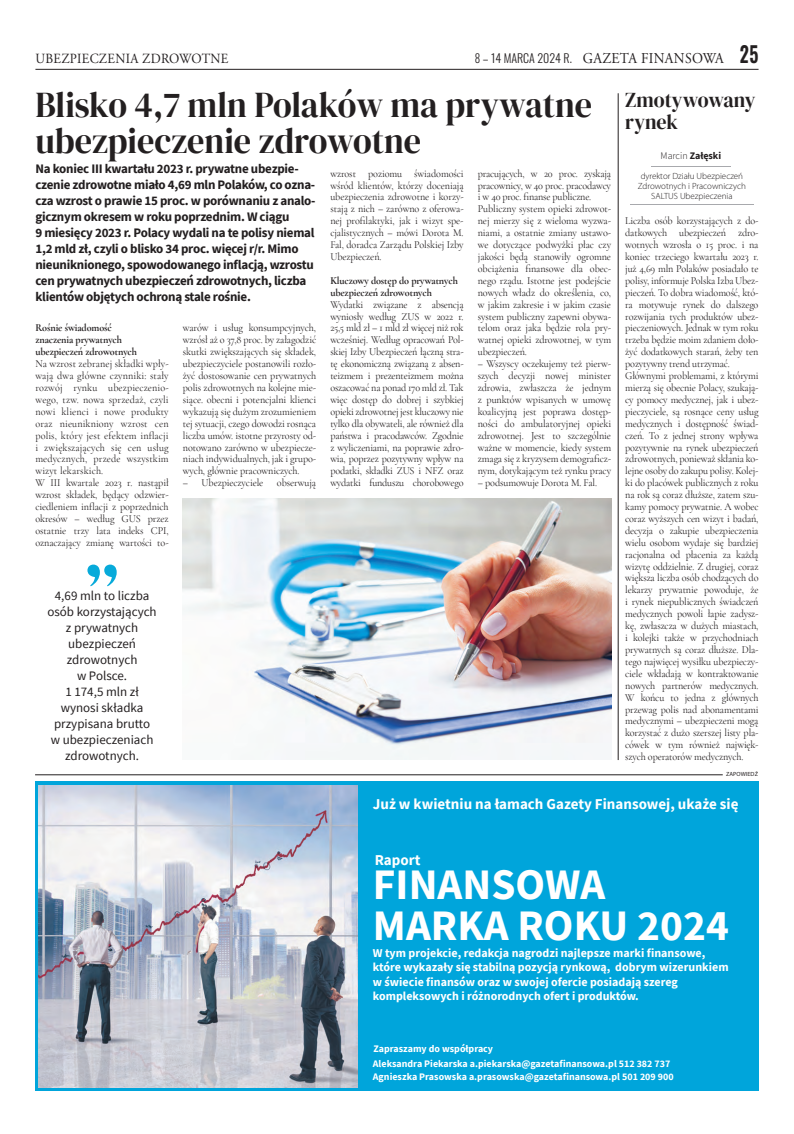
<style>
.page{position:relative;width:794px;height:1134px;background:#fff}
.page>*{position:absolute;margin:0;border:0;box-sizing:border-box;transform-origin:0 0}
.t1{font:700 43.4px/41px "Source Sans Pro";color:#fff}
.t2{font:36px/36px "DM Serif Display";color:#231f20;scale:.95 1}
.t3{font:21px/22px "DM Serif Display";color:#231f20;scale:.95 1}
.t4{font:700 15.1px "Source Sans Pro";color:#fff}
.t5{font:700 15px "Source Sans Pro";color:#fff}
.t6{font:14px "Adobe Garamond Pro";letter-spacing:.025em;color:#231f20;scale:.92 1}
.t7{font:700 13px/16px "Source Sans Pro";letter-spacing:-.02em;color:#231f20}
.t8{font:13px/16px "Source Sans Pro";color:#231f20;text-align:center}
.t9{font:700 12px/14px "Source Sans Pro";color:#fff}
.t10{font:300 12px "Oswald";color:#231f20;scale:.92 1}
.t11{font:10.7px/11.9px "Cormorant Garamond";letter-spacing:-.015em;color:#231f20;text-align:justify;scale:.95 1}
.t12{font:10.7px/11.9px "Cormorant Garamond";letter-spacing:.01em;color:#231f20;scale:.95 1}
.t13{font:700 10.7px/11.9px "Cormorant Garamond";letter-spacing:-.01em;color:#231f20;scale:.95 1}
.t14{font:700 10px/13px "Source Sans Pro";color:#fff}
.t15{font:700 10px "Source Sans Pro";color:#231f20}
.t16{font:300 9px/10px "Myriad Pro";color:#231f20;text-align:center}
.t17{font:6px "Myriad Pro";letter-spacing:.02em;color:#231f20}
.s1{font-family:"Adobe Garamond Pro";font-weight:400;font-size:15px}
.s2{font-weight:600;font-size:22px}
.s3{font-weight:300}
</style>
<div class="page">
<hr style="left:35px;top:69px;width:723px;height:1px;background:#231f20">
<hr style="left:651px;top:166px;width:79px;height:1px;background:#a8a9ad">
<hr style="left:630px;top:204px;width:123px;height:1px;background:#a8a9ad">
<img style="left:183px;top:498px;width:428px;height:262px">
<svg style="left:87px;top:565px;width:30px;height:21px"></svg>
<hr style="left:618px;top:93px;width:1px;height:667px;background:#231f20">
<div style="left:35px;top:782px;width:723px;height:309px;background:#00a5db"></div>
<img style="left:38px;top:786px;width:319px;height:302px">
<hr style="left:35px;top:775px;width:687px;height:1px;background:#231f20">
<h3 class="t6" style="left:36px;top:53px;width:211px">UBEZPIECZENIA ZDROWOTNE</h3>
<p class="t10" style="left:475px;top:54px;width:310px">8 – 14 MARCA 2024 R. <span class="s1">GAZETA FINANSOWA</span> <span class="s2">25</span></p>
<h2 class="t2" style="left:35px;top:86px;width:587px">Blisko 4,7 mln Polaków ma prywatne ubezpieczenie zdrowotne</h2>
<p class="t7" style="left:35px;top:161px;width:281px">Na koniec III kwartału 2023 r. prywatne ubezpie&shy;czenie zdrowotne miało 4,69 mln Polaków, co ozna&shy;cza wzrost o prawie 15 proc. w porównaniu z analo&shy;gicznym okresem w roku poprzednim. W ciągu<br>9 miesięcy 2023 r. Polacy wydali na te polisy niemal 1,2 mld zł, czyli o blisko 34 proc. więcej r/r. Mimo nieuniknionego, spowodowanego inflacją, wzrostu cen prywatnych ubezpieczeń zdrowotnych, liczba klientów objętych ochroną stale rośnie.</p>
<p class="t11" style="left:330px;top:167px;width:142px">wzrost poziomu świadomości wśród klientów, którzy doceniają ubezpieczenia zdrowotne i korzy&shy;stają z nich – zarówno z oferowa&shy;nej profilaktyki, jak i wizyt spe&shy;cjalistycznych – mówi Dorota M.<br>Fal, doradca Zarządu Polskiej Izby Ubezpieczeń.</p>
<p class="t13" style="left:330px;top:274px;width:136px">Kluczowy dostęp do prywatnych ubezpieczeń zdrowotnych</p>
<p class="t11" style="left:330px;top:298px;width:142px">Wydatki związane z absencją wyniosły według ZUS w 2022 r.<br>25,5 mld zł – 1 mld zł więcej niż rok wcześniej. Według opracowań Pol&shy;skiej Izby Ubezpieczeń łączną stra&shy;tę ekonomiczną związaną z absen&shy;teizmem i prezenteizmem można oszacować na ponad 170 mld zł. Tak więc dostęp do dobrej i szybkiej opieki zdrowotnej jest kluczowy nie tylko dla obywateli, ale również dla państwa i pracodawców. Zgodnie z wyliczeniami, na poprawie zdro&shy;wia, poprzez pozytywny wpływ na podatki, składki ZUS i NFZ oraz wydatki funduszu chorobowego</p>
<p class="t11" style="left:478px;top:167px;width:142px;text-align:left">pracujących, w 20 proc. zyskają pracownicy, w 40 proc. pracodawcy i w 40 proc. finanse publiczne.<br>Publiczny system opieki zdrowot&shy;nej mierzy się z wieloma wyzwa&shy;niami, a ostatnie zmiany ustawo&shy;we dotyczące podwyżki płac czy jakości będą stanowiły ogromne obciążenia finansowe dla obec&shy;nego rządu. Istotne jest podejście nowych władz do określenia, co, w jakim zakresie i w jakim czasie system publiczny zapewni obywa&shy;telom oraz jaka będzie rola pry&shy;watnej opieki zdrowotnej, w tym ubezpieczeń.</p>
<p class="t11" style="left:478px;top:358px;width:142px">– Wszyscy oczekujemy też pierw&shy;szych decyzji nowej minister zdrowia, zwłaszcza że jednym z punktów wpisanych w umowę koalicyjną jest poprawa dostęp&shy;ności do ambulatoryjnej opieki zdrowotnej. Jest to szczególnie ważne w momencie, kiedy system zmaga się z kryzysem demograficz&shy;nym, dotykającym też rynku pracy</p>
<p class="t11" style="left:478px;top:477px;width:127px">– podsumowuje Dorota M. Fal.</p>
<p class="t13" style="left:35px;top:322px;width:108px">Rośnie świadomość znaczenia prywatnych ubezpieczeń zdrowotnych</p>
<p class="t12" style="left:35px;top:358px;width:142px">Na wzrost zebranej składki wpły&shy;wają dwa główne czynniki: stały rozwój rynku ubezpieczenio&shy;wego, tzw. nowa sprzedaż, czyli nowi klienci i nowe produkty oraz nieunikniony wzrost cen polis, który jest efektem inflacji i zwiększających się cen usług medycznych, przede wszystkim wizyt lekarskich.<br>W III kwartale 2023 r. nastąpił wzrost składek, będący odzwier&shy;ciedleniem inflacji z poprzednich okresów – według GUS przez ostatnie trzy lata indeks CPI, oznaczający zmianę wartości to-</p>
<p class="t11" style="left:183px;top:322px;width:142px">warów i usług konsumpcyjnych, wzrósł aż o 37,8 proc. by załagodzić skutki zwiększających się składek, ubezpieczyciele postanowili rozło&shy;żyć dostosowanie cen prywatnych polis zdrowotnych na kolejne mie&shy;siące. obecni i potencjalni klienci wykazują się dużym zrozumieniem tej sytuacji, czego dowodzi rosnąca liczba umów. istotne przyrosty od&shy;notowano zarówno w ubezpiecze&shy;niach indywidualnych, jak i grupo&shy;wych, głównie pracowniczych.</p>
<p class="t11" style="left:183px;top:477px;width:86px">– Ubezpieczyciele</p>
<p class="t11" style="left:277px;top:477px;width:43px">obserwują</p>
<p class="t8" style="left:47px;top:587px;width:111px">4,69 mln to liczba osób korzystających z prywatnych ubezpieczeń zdrowotnych<br>w Polsce.<br>1 174,5 mln zł wynosi składka przypisana brutto<br>w ubezpieczeniach zdrowotnych.</p>
<h3 class="t3" style="left:625px;top:89px;width:139px">Zmotywowany rynek</h3>
<p class="t16" style="left:638px;top:172px;width:109px">dyrektor Działu Ubezpieczeń<br>Zdrowotnych i Pracowniczych<br>SALTUS Ubezpieczenia</p>
<p class="t15" style="left:660px;top:150px;width:62px"><span class="s3">Marcin</span> Załęski</p>
<p class="t11" style="left:625px;top:215px;width:142px;text-align:left">Liczba osób korzystających z do&shy;datkowych ubezpieczeń zdro&shy;wotnych wzrosła o 15 proc. i na koniec trzeciego kwartału 2023 r. już 4,69 mln Polaków posiadało te polisy, informuje Polska Izba Ubez&shy;pieczeń. To dobra wiadomość, któ&shy;ra motywuje rynek do dalszego rozwijania tych produktów ubez&shy;pieczeniowych. Jednak w tym roku trzeba będzie moim zdaniem doło&shy;żyć dodatkowych starań, żeby ten pozytywny trend utrzymać.<br>Głównymi problemami, z którymi mierzą się obecnie Polacy, szukają&shy;cy pomocy medycznej, jak i ubez&shy;pieczyciele, są rosnące ceny usług medycznych i dostępność świad&shy;czeń. To z jednej strony wpływa pozytywnie na rynek ubezpieczeń zdrowotnych, ponieważ skłania ko&shy;lejne osoby do zakupu polisy. Kolej&shy;ki do placówek publicznych z roku na rok są coraz dłuższe, zatem szu&shy;kamy pomocy prywatnie. A wobec coraz wyższych cen wizyt i badań, decyzja o zakupie ubezpieczenia wielu osobom wydaje się bardziej racjonalna od płacenia za każdą wizytę oddzielnie. Z drugiej, coraz większa liczba osób chodzących do lekarzy prywatnie powoduje, że i rynek niepublicznych świadczeń medycznych powoli łapie zadysz&shy;kę, zwłaszcza w dużych miastach, i kolejki także w przychodniach prywatnych są coraz dłuższe. Dla&shy;tego najwięcej wysiłku ubezpieczy&shy;ciele wkładają w kontraktowanie nowych partnerów medycznych.<br>W końcu to jedna z głównych przewag polis nad abonamentami medycznymi – ubezpieczeni mogą korzystać z dużo szerszej listy pla&shy;cówek w tym również najwięk&shy;szych operatorów medycznych.</p>
<p class="t17" style="left:726px;top:772px;width:34px">ZAPOWIEDŹ</p>
<h3 class="t5" style="left:373px;top:794px;width:367px">Już w kwietniu na łamach Gazety Finansowej, ukaże się</h3>
<h3 class="t4" style="left:375px;top:850px;width:47px">Raport</h3>
<h1 class="t1" style="left:373px;top:863px;width:357px">FINANSOWA<br>MARKA ROKU 2024</h1>
<p class="t9" style="left:373px;top:946px;width:357px">W tym projekcie, redakcja nagrodzi najlepsze marki finansowe, które wykazały się stabilną pozycją rynkową, dobrym wizerunkiem w świecie finansów oraz w swojej ofercie posiadają szereg kompleksowych i różnorodnych ofert i produktów.</p>
<p class="t14" style="left:373px;top:1042px;width:121px">Zapraszamy do współpracy</p>
<p class="t14" style="left:373px;top:1056px;width:302px">Aleksandra Piekarska a.piekarska@gazetafinansowa.pl 512 382 737<br>Agnieszka Prasowska a.prasowska@gazetafinansowa.pl 501 209 900</p>
</div>
